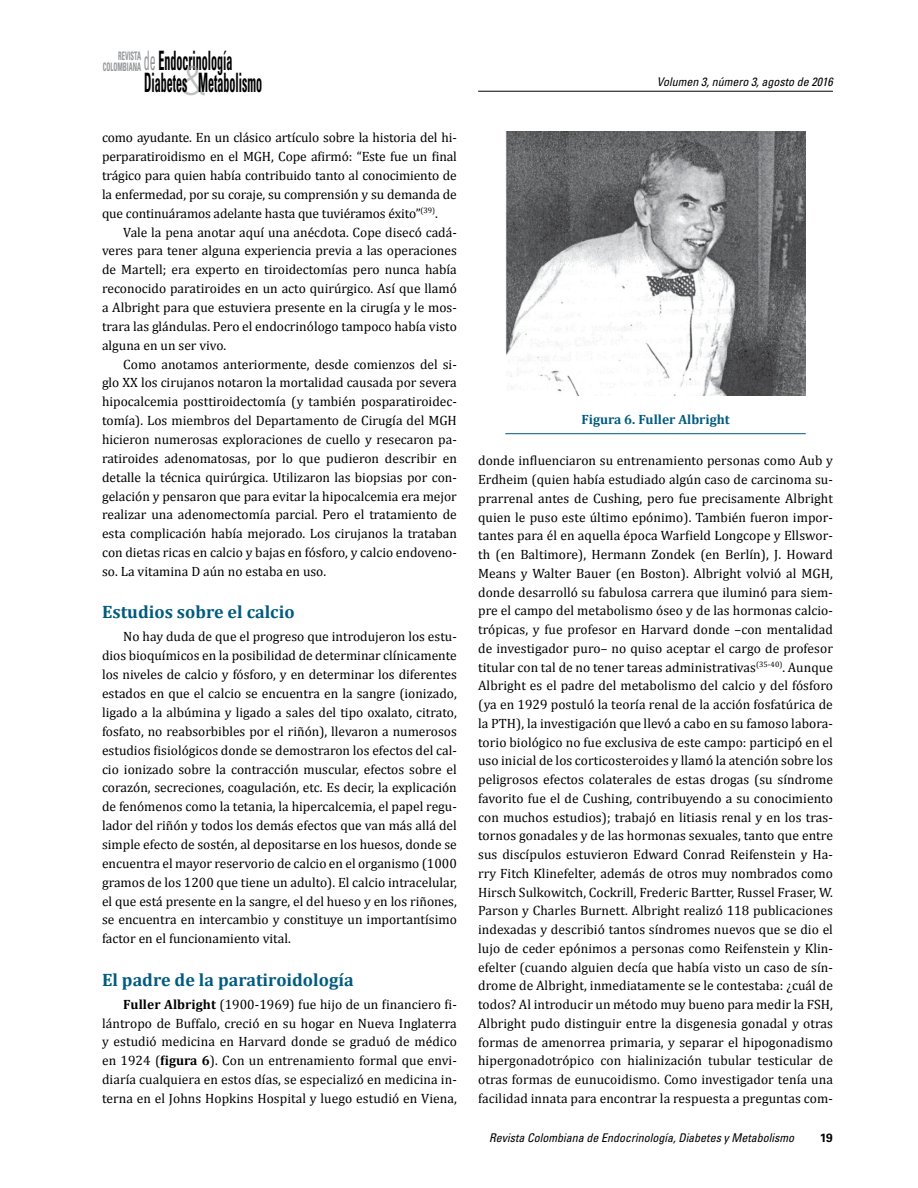
<style>
.page{position:relative;width:918px;height:1188px;background:#fff}
.page>*{position:absolute;margin:0;border:0;box-sizing:border-box;transform-origin:0 0}
.t1{font:700 condensed 26.7px/21.5px "Univers";color:#000;scale:.45 1}
.t2{font:700 18px "Cambria";color:#005b7f}
.t3{font:13.5px/18.9px "Cambria";color:#000;text-align:justify}
.t4{font:700 13.5px "Cambria";color:#005b7f}
.t5{font:italic condensed 12px "Univers";color:#000}
.t6{font:700 12px "Univers";color:#000}
.t7{font:700 condensed 11.7px/10.5px "Univers";color:#939598;text-align:right;scale:.56 1}
.s1{font-weight:400;color:#939598}
.s2{font-family:"Akzidenz Grotesk BE";font-weight:300;font-stretch:normal;font-size:40.65px;color:#939598}
.s3{font-weight:700}
</style>
<div class="page">
<hr style="left:478px;top:91px;width:355px;height:1px;background:#000">
<img style="left:505px;top:132px;width:301px;height:264px">
<hr style="left:505px;top:433px;width:301px;height:1px;background:#005b7f">
<p class="t7" style="left:103px;top:51px;width:70px">Revista colombiana</p>
<h1 class="t1" style="left:144px;top:50px;width:265px"><span class="s1">de</span> Endocrinología<br>Diabetes<span class="s2">&amp;</span>Metabolismo</h1>
<p class="t3" style="left:102px;top:128px;width:356px">como ayudante. En un clásico artículo sobre la historia del hi&shy;perparatiroidismo en el MGH, Cope afirmó: “Este fue un final trágico para quien había contribuido tanto al conocimiento de la enfermedad, por su coraje, su comprensión y su demanda de que continuáramos adelante hasta que tuviéramos éxito”<sup>(39)</sup>.</p>
<p class="t3" style="left:102px;top:222px;width:356px;text-indent:21px">Vale la pena anotar aquí una anécdota. Cope disecó cadá&shy;veres para tener alguna experiencia previa a las operaciones de Martell; era experto en tiroidectomías pero nunca había reconocido paratiroides en un acto quirúrgico. Así que llamó a Albright para que estuviera presente en la cirugía y le mos&shy;trara las glándulas. Pero el endocrinólogo tampoco había visto alguna en un ser vivo.</p>
<p class="t3" style="left:102px;top:355px;width:356px;text-indent:21px">Como anotamos anteriormente, desde comienzos del si&shy;glo XX los cirujanos notaron la mortalidad causada por severa hipocalcemia posttiroidectomía (y también posparatiroidec&shy;tomía). Los miembros del Departamento de Cirugía del MGH hicieron numerosas exploraciones de cuello y resecaron pa&shy;ratiroides adenomatosas, por lo que pudieron describir en detalle la técnica quirúrgica. Utilizaron las biopsias por con&shy;gelación y pensaron que para evitar la hipocalcemia era mejor realizar una adenomectomía parcial. Pero el tratamiento de esta complicación había mejorado. Los cirujanos la trataban con dietas ricas en calcio y bajas en fósforo, y calcio endoveno&shy;so. La vitamina D aún no estaba en uso.</p>
<h2 class="t2" style="left:102px;top:600px;width:194px">Estudios sobre el calcio</h2>
<p class="t3" style="left:102px;top:627px;width:356px;text-indent:21px">No hay duda de que el progreso que introdujeron los estu&shy;dios bioquímicos en la posibilidad de determinar clínicamente los niveles de calcio y fósforo, y en determinar los diferentes estados en que el calcio se encuentra en la sangre (ionizado, ligado a la albúmina y ligado a sales del tipo oxalato, citrato, fosfato, no reabsorbibles por el riñón), llevaron a numerosos estudios fisiológicos donde se demostraron los efectos del cal&shy;cio ionizado sobre la contracción muscular, efectos sobre el corazón, secreciones, coagulación, etc. Es decir, la explicación de fenómenos como la tetania, la hipercalcemia, el papel regu&shy;lador del riñón y todos los demás efectos que van más allá del simple efecto de sostén, al depositarse en los huesos, donde se encuentra el mayor reservorio de calcio en el organismo (1000 gramos de los 1200 que tiene un adulto). El calcio intracelular, el que está presente en la sangre, el del hueso y en los riñones, se encuentra en intercambio y constituye un importantísimo factor en el funcionamiento vital.</p>
<h2 class="t2" style="left:102px;top:967px;width:253px">El padre de la paratiroidología</h2>
<p class="t3" style="left:102px;top:995px;width:356px;text-indent:21px"><span class="s3">Fuller Albright</span> (1900-1969) fue hijo de un financiero fi&shy;lántropo de Buffalo, creció en su hogar en Nueva Inglaterra y estudió medicina en Harvard donde se graduó de médico en 1924 (<span class="s3">figura 6</span>). Con un entrenamiento formal que envi&shy;diaría cualquiera en estos días, se especializó en medicina in&shy;terna en el Johns Hopkins Hospital y luego estudió en Viena,</p>
<p class="t5" style="left:657px;top:74px;width:178px">Volumen 3, número 3, agosto de 2016</p>
<p class="t4" style="left:581px;top:410px;width:150px">Figura 6. Fuller Albright</p>
<p class="t3" style="left:478px;top:451px;width:356px">donde influenciaron su entrenamiento personas como Aub y Erdheim (quien había estudiado algún caso de carcinoma su&shy;prarrenal antes de Cushing, pero fue precisamente Albright quien le puso este último epónimo). También fueron impor&shy;tantes para él en aquella época Warfield Longcope y Ellswor&shy;th (en Baltimore), Hermann Zondek (en Berlín), J. Howard Means y Walter Bauer (en Boston). Albright volvió al MGH, donde desarrolló su fabulosa carrera que iluminó para siem&shy;pre el campo del metabolismo óseo y de las hormonas calcio&shy;trópicas, y fue profesor en Harvard donde –con mentalidad de investigador puro– no quiso aceptar el cargo de profesor titular con tal de no tener tareas administrativas<sup>(35-40)</sup>. Aunque Albright es el padre del metabolismo del calcio y del fósforo (ya en 1929 postuló la teoría renal de la acción fosfatúrica de la PTH), la investigación que llevó a cabo en su famoso labora&shy;torio biológico no fue exclusiva de este campo: participó en el uso inicial de los corticosteroides y llamó la atención sobre los peligrosos efectos colaterales de estas drogas (su síndrome favorito fue el de Cushing, contribuyendo a su conocimiento con muchos estudios); trabajó en litiasis renal y en los tras&shy;tornos gonadales y de las hormonas sexuales, tanto que entre sus discípulos estuvieron Edward Conrad Reifenstein y Ha&shy;rry Fitch Klinefelter, además de otros muy nombrados como Hirsch Sulkowitch, Cockrill, Frederic Bartter, Russel Fraser, W.<br>Parson y Charles Burnett. Albright realizó 118 publicaciones indexadas y describió tantos síndromes nuevos que se dio el lujo de ceder epónimos a personas como Reifenstein y Klin&shy;efelter (cuando alguien decía que había visto un caso de sín&shy;drome de Albright, inmediatamente se le contestaba: ¿cuál de todos? Al introducir un método muy bueno para medir la FSH, Albright pudo distinguir entre la disgenesia gonadal y otras formas de amenorrea primaria, y separar el hipogonadismo hipergonadotrópico con hialinización tubular testicular de otras formas de eunucoidismo. Como investigador tenía una facilidad innata para encontrar la respuesta a preguntas com-</p>
<p class="t5" style="left:489px;top:1130px;width:307px">Revista Colombiana de Endocrinología, Diabetes y Metabolismo</p>
<p class="t6" style="left:820px;top:1130px;width:15px">19</p>
</div>
